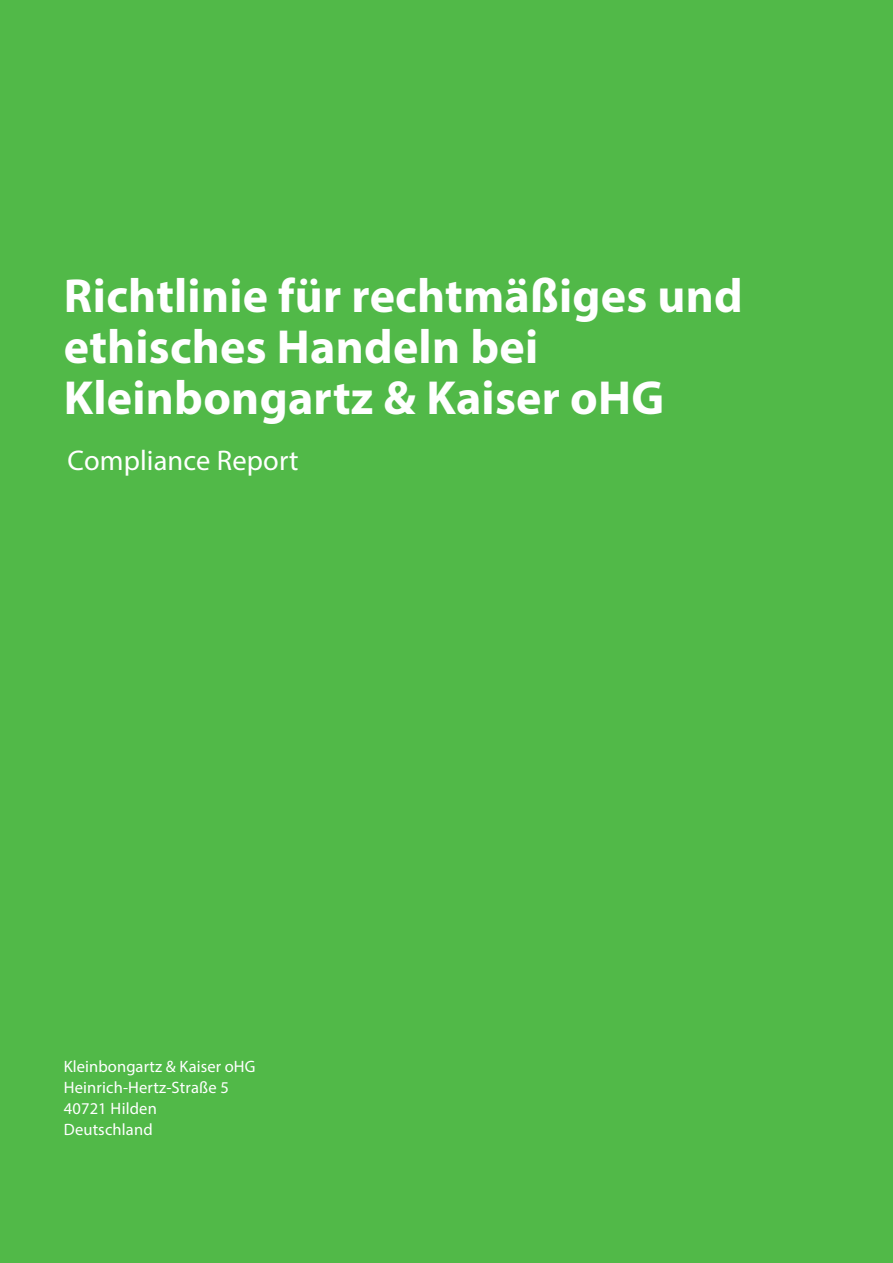
<style>
.page{position:relative;width:893px;height:1263px;background:#51b948}
.page>*{position:absolute;margin:0;border:0;box-sizing:border-box;transform-origin:0 0}
.t1{font:700 48px/51px "Myriad Pro";letter-spacing:.005em;color:#fff}
.t2{font:28.5px "Myriad Pro";letter-spacing:.005em;color:#fff}
.t3{font:16.5px/21px "Myriad Pro";letter-spacing:.01em;color:#fff}
</style>
<div class="page">
<p class="t1" style="left:64px;top:269px;width:680px">Richtlinie für rechtmäßiges und ethisches Handeln bei<br>Kleinbongartz &amp; Kaiser oHG</p>
<p class="t2" style="left:68px;top:443px;width:233px">Compliance Report</p>
<p class="t3" style="left:64px;top:1056px;width:193px">Kleinbongartz &amp; Kaiser oHG<br>Heinrich-Hertz-Straße 5<br>40721 Hilden<br>Deutschland</p>
</div>
